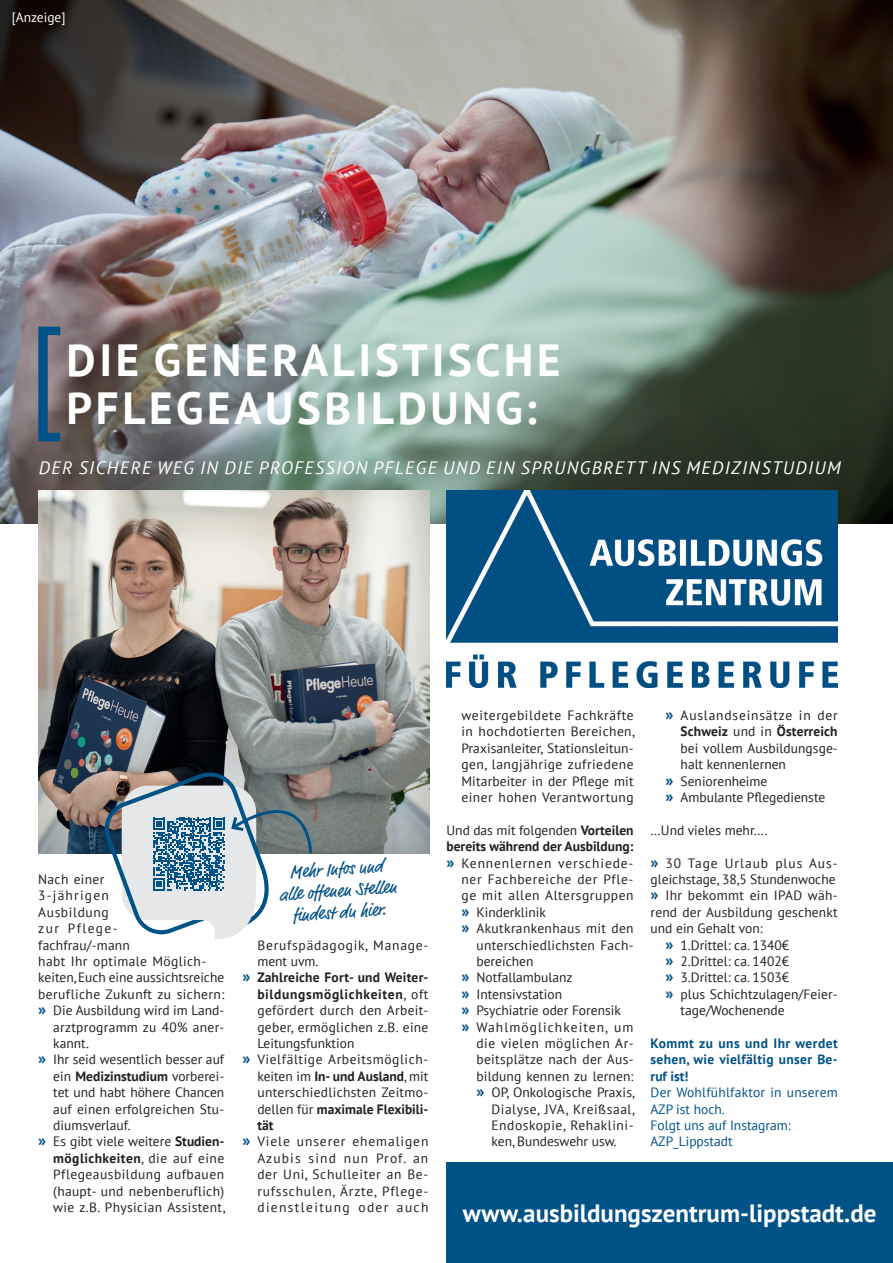
<style>
.page{position:relative;width:893px;height:1263px;background:#fff}
.page>*{position:absolute;margin:0;border:0;box-sizing:border-box;transform-origin:0 0}
.t1{font:700 45px/48px "PT Sans";letter-spacing:.08em;color:#fff}
.t2{font:700 24.9px "PT Sans";color:#fff}
.t3{font:italic 18px "PT Sans";letter-spacing:.08em;color:#fff}
.t4{font:18px/21.6px "Market Pro";color:#015287;text-align:center}
.t5{font:13.5px/16.4px "PT Sans";letter-spacing:.02em;color:#231f20;text-align:justify}
.t6{font:13.5px "PT Sans";color:#231f20}
.t7{font:700 13.5px "PT Sans";letter-spacing:.005em;color:#231f20}
.t8{font:13.5px "PT Sans";letter-spacing:.045em;color:#231f20}
.t9{font:13.5px/16.4px "PT Sans";color:#015287}
.t10{font:13.5px "PT Sans";letter-spacing:.04em;color:#231f20}
.t11{font:700 13.5px/16.4px "PT Sans";letter-spacing:.025em;color:#015287;text-align:justify}
.t12{font:13.5px "PT Sans";letter-spacing:.065em;color:#231f20}
.t13{font:13.5px "PT Sans";letter-spacing:.06em;color:#231f20}
.t14{font:700 13.5px "PT Sans";letter-spacing:.05em;color:#231f20}
.t15{font:700 13.5px "PT Sans";letter-spacing:.035em;color:#231f20}
.t16{font:13.5px "PT Sans";letter-spacing:.055em;color:#231f20}
.t17{font:13.5px "PT Sans";letter-spacing:.1em;color:#231f20}
.t18{font:13.5px "PT Sans";letter-spacing:.08em;color:#231f20}
.t19{font:13.5px "PT Sans";letter-spacing:.07em;color:#231f20}
.t20{font:13.5px "PT Sans";letter-spacing:.085em;color:#231f20}
.t21{font:13.5px "PT Sans";letter-spacing:.09em;color:#231f20}
.t22{font:13.5px "PT Sans";letter-spacing:.105em;color:#231f20}
.t23{font:13.5px "PT Sans";color:#fff}
.s1{font-weight:700;font-size:16.5px;color:#015287}
.s2{font-weight:400}
.s3{font-weight:700}
.s4{font-size:16.5px;color:#015287}
</style>
<div class="page">
<img style="left:0;top:0;width:893px;height:523px">
<svg style="left:38px;top:327px;width:22px;height:114px;background:#436581"></svg>
<img style="left:38px;top:490px;width:391px;height:363px">
<img style="left:446px;top:490px;width:392px;height:197px">
<svg style="left:104px;top:769px;width:210px;height:170px"></svg>
<div style="left:446px;top:1163px;width:447px;height:100px;background:#015287"></div>
<p class="t23" style="left:12px;top:8px;width:55px">[Anzeige]</p>
<h1 class="t1" style="left:67px;top:335px;width:496px">DIE GENERALISTISCHE<br>PFLEGEAUSBILDUNG:</h1>
<h3 class="t3" style="left:39px;top:456px;width:803px">DER SICHERE WEG IN DIE PROFESSION PFLEGE UND EIN SPRUNGBRETT INS MEDIZINSTUDIUM</h3>
<p class="t5" style="left:38px;top:871px;width:68px">Nach einer</p>
<p class="t21" style="left:38px;top:887px;width:72px">3-jährigen</p>
<p class="t8" style="left:38px;top:903px;width:72px">Ausbildung</p>
<p class="t22" style="left:38px;top:920px;width:81px">zur Pflege-</p>
<p class="t5" style="left:38px;top:936px;width:93px">fachfrau/-mann</p>
<p class="t5" style="left:38px;top:953px;width:169px">habt Ihr optimale Möglich-</p>
<p class="t6" style="left:38px;top:969px;width:188px">keiten, Euch eine aussichtsreiche</p>
<p class="t5" style="left:38px;top:985px;width:188px">berufliche Zukunft zu sichern:</p>
<p class="t6" style="left:38px;top:1002px;width:188px"><span class="s1">»</span> Die Ausbildung wird im Land-</p>
<p class="t5" style="left:53px;top:1018px;width:173px">arztprogramm zu 40% aner-</p>
<p class="t5" style="left:53px;top:1035px;width:37px">kannt.</p>
<p class="t6" style="left:38px;top:1051px;width:187px"><span class="s1">»</span> Ihr seid wesentlich besser auf</p>
<p class="t7" style="left:53px;top:1067px;width:172px"><span class="s2">ein</span> Medizinstudium <span class="s2">vorberei-</span></p>
<p class="t6" style="left:53px;top:1084px;width:173px">tet und habt höhere Chancen</p>
<p class="t5" style="left:53px;top:1100px;width:172px">auf einen erfolgreichen Stu-</p>
<p class="t6" style="left:53px;top:1117px;width:79px">diumsverlauf.</p>
<p class="t6" style="left:38px;top:1133px;width:188px"><span class="s1">»</span> Es gibt viele weitere <span class="s3">Studien-</span></p>
<p class="t15" style="left:53px;top:1149px;width:172px">möglichkeiten<span class="s2">, die auf eine</span></p>
<p class="t5" style="left:53px;top:1166px;width:172px">Pflegeausbildung aufbauen</p>
<p class="t5" style="left:53px;top:1182px;width:172px">(haupt- und nebenberuflich)</p>
<p class="t5" style="left:53px;top:1199px;width:174px">wie z.B. Physician Assistent,</p>
<h3 class="t4" style="left:277px;top:863px;width:119px;rotate:-4deg">Mehr Infos und alle offenen Stellen fi ndest du hier.</h3>
<p class="t16" style="left:257px;top:936px;width:172px">Berufspädagogik, Manage-</p>
<p class="t5" style="left:257px;top:953px;width:63px">ment uvm.</p>
<p class="t7" style="left:242px;top:969px;width:188px"><span class="s4">»</span> Zahlreiche Fort- und Weiter-</p>
<p class="t14" style="left:257px;top:985px;width:173px">bildungsmöglichkeiten<span class="s2">, oft</span></p>
<p class="t5" style="left:257px;top:1002px;width:173px">gefördert durch den Arbeit-</p>
<p class="t5" style="left:257px;top:1018px;width:173px">geber, ermöglichen z.B. eine</p>
<p class="t6" style="left:257px;top:1035px;width:99px">Leitungsfunktion</p>
<p class="t8" style="left:242px;top:1051px;width:187px"><span class="s1">»</span> Vielfältige Arbeitsmöglich-</p>
<p class="t7" style="left:257px;top:1067px;width:172px"><span class="s2">keiten im</span> In- und Ausland<span class="s2">, mit</span></p>
<p class="t5" style="left:257px;top:1084px;width:172px">unterschiedlichsten Zeitmo-</p>
<p class="t7" style="left:257px;top:1100px;width:173px"><span class="s2">dellen für</span> maximale Flexibili-</p>
<p class="t7" style="left:257px;top:1116px;width:18px">tät</p>
<p class="t12" style="left:242px;top:1133px;width:188px"><span class="s1">»</span> Viele unserer ehemaligen</p>
<p class="t20" style="left:257px;top:1149px;width:172px">Azubis sind nun Prof. an</p>
<p class="t8" style="left:257px;top:1166px;width:172px">der Uni, Schulleiter an Be-</p>
<p class="t13" style="left:257px;top:1182px;width:173px">rufsschulen, Ärzte, Pflege-</p>
<p class="t17" style="left:257px;top:1199px;width:173px">dienstleitung oder auch</p>
<p class="t5" style="left:461px;top:707px;width:175px">weitergebildete Fachkräfte in hochdotierten Bereichen, Praxisanleiter, Stationsleitun&shy;gen, langjährige zufriedene Mitarbeiter in der Pflege mit einer hohen Verantwortung</p>
<p class="t6" style="left:446px;top:821px;width:189px">Und das mit folgenden <span class="s3">Vorteilen</span></p>
<p class="t7" style="left:446px;top:837px;width:188px">bereits während der Ausbildung:</p>
<p class="t12" style="left:446px;top:854px;width:188px"><span class="s1">»</span> Kennenlernen verschiede-</p>
<p class="t8" style="left:461px;top:870px;width:173px">ner Fachbereiche der Pfle-</p>
<p class="t8" style="left:461px;top:887px;width:174px">ge mit allen Altersgruppen</p>
<p class="t6" style="left:461px;top:903px;width:86px"><span class="s1">»</span> Kinderklinik</p>
<p class="t5" style="left:461px;top:920px;width:174px"><span class="s1">»</span> Akutkrankenhaus mit den</p>
<p class="t5" style="left:476px;top:936px;width:159px">unterschiedlichsten Fach-</p>
<p class="t6" style="left:476px;top:952px;width:58px">bereichen</p>
<p class="t6" style="left:461px;top:969px;width:113px"><span class="s1">»</span> Notfallambulanz</p>
<p class="t6" style="left:461px;top:985px;width:102px"><span class="s1">»</span> Intensivstation</p>
<p class="t6" style="left:461px;top:1002px;width:161px"><span class="s1">»</span> Psychiatrie oder Forensik</p>
<p class="t18" style="left:461px;top:1018px;width:174px"><span class="s1">»</span> Wahlmöglichkeiten, um</p>
<p class="t10" style="left:476px;top:1035px;width:159px">die vielen möglichen Ar-</p>
<p class="t5" style="left:476px;top:1051px;width:159px">beitsplätze nach der Aus-</p>
<p class="t5" style="left:476px;top:1068px;width:159px">bildung kennen zu lernen:</p>
<p class="t5" style="left:476px;top:1084px;width:160px"><span class="s1">»</span> OP, Onkologische Praxis,</p>
<p class="t10" style="left:491px;top:1100px;width:145px">Dialyse, JVA, Kreißsaal,</p>
<p class="t10" style="left:491px;top:1117px;width:144px">Endoskopie, Rehaklini-</p>
<p class="t6" style="left:491px;top:1133px;width:127px">ken, Bundeswehr usw.</p>
<p class="t13" style="left:666px;top:706px;width:174px"><span class="s1">»</span> Auslandseinsätze in der</p>
<p class="t7" style="left:681px;top:723px;width:159px">Schweiz <span class="s2">und in</span> Österreich</p>
<p class="t5" style="left:681px;top:739px;width:159px">bei vollem Ausbildungsge-</p>
<p class="t6" style="left:681px;top:756px;width:107px">halt kennenlernen</p>
<p class="t6" style="left:666px;top:772px;width:103px"><span class="s1">»</span> Seniorenheime</p>
<p class="t6" style="left:666px;top:788px;width:161px"><span class="s1">»</span> Ambulante Pflegedienste</p>
<p class="t6" style="left:651px;top:821px;width:119px">…Und vieles mehr….</p>
<p class="t19" style="left:651px;top:854px;width:189px"><span class="s1">»</span> 30 Tage Urlaub plus Aus-</p>
<p class="t6" style="left:651px;top:870px;width:186px">gleichstage, 38,5 Stundenwoche</p>
<p class="t5" style="left:651px;top:887px;width:189px"><span class="s1">»</span> Ihr bekommt ein IPAD wäh-</p>
<p class="t5" style="left:651px;top:903px;width:189px">rend der Ausbildung geschenkt</p>
<p class="t6" style="left:651px;top:920px;width:114px">und ein Gehalt von:</p>
<p class="t6" style="left:666px;top:936px;width:125px"><span class="s1">»</span> 1.Drittel: ca. 1340€</p>
<p class="t6" style="left:666px;top:952px;width:125px"><span class="s1">»</span> 2.Drittel: ca. 1402€</p>
<p class="t6" style="left:666px;top:969px;width:125px"><span class="s1">»</span> 3.Drittel: ca. 1503€</p>
<p class="t5" style="left:666px;top:985px;width:173px"><span class="s1">»</span> plus Schichtzulagen/Feier-</p>
<p class="t6" style="left:681px;top:1002px;width:106px">tage/Wochenende</p>
<p class="t11" style="left:651px;top:1035px;width:189px">Kommt zu uns und Ihr werdet sehen, wie vielfältig unser Be&shy;ruf ist!</p>
<p class="t9" style="left:651px;top:1084px;width:189px">Der Wohlfühlfaktor in unserem<br>AZP ist hoch.<br>Folgt uns auf Instagram:<br>AZP_Lippstadt</p>
<h2 class="t2" style="left:463px;top:1197px;width:415px">www.ausbildungszentrum-lippstadt.de</h2>
</div>
